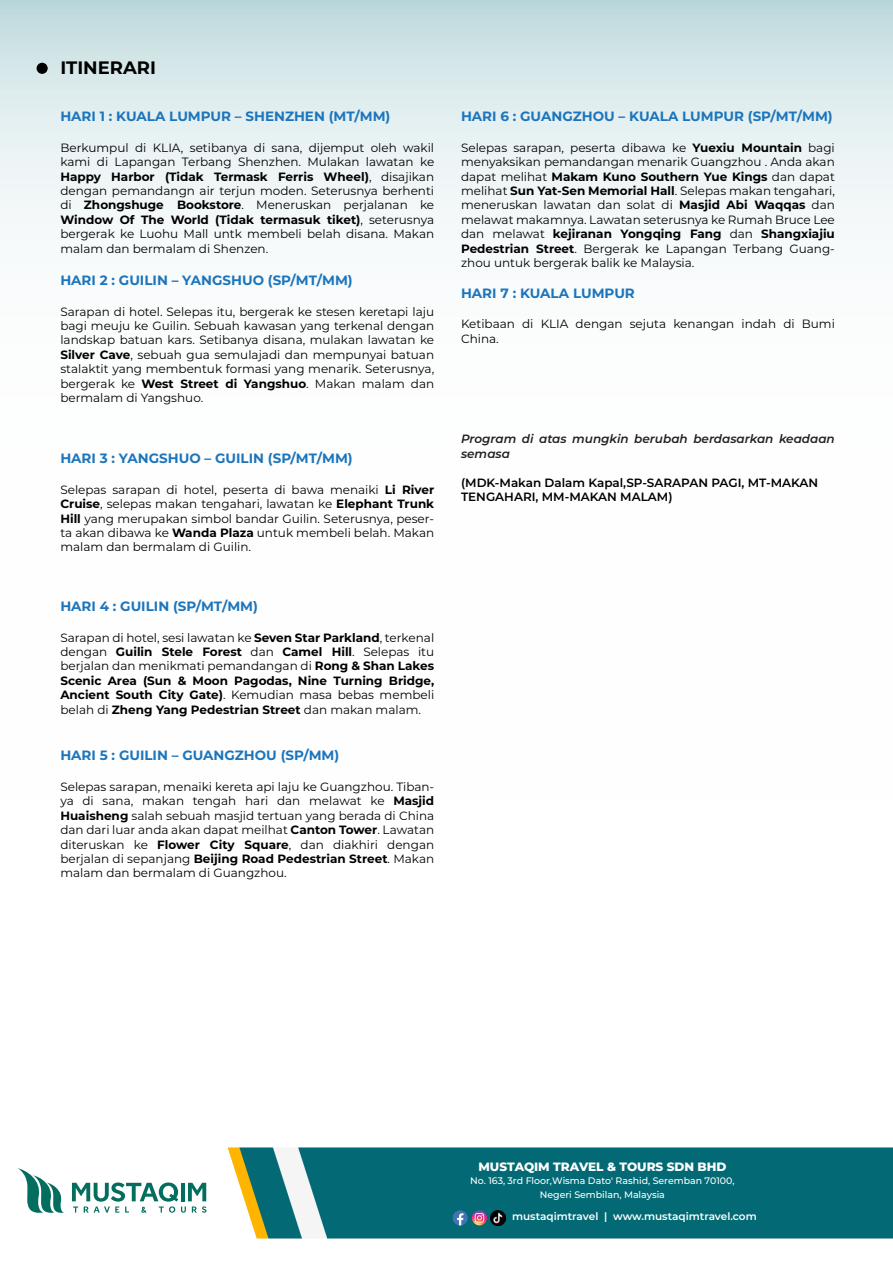
<style>
.page{position:relative;width:893px;height:1263px;background:#fff}
.page>*{position:absolute;margin:0;border:0;box-sizing:border-box;transform-origin:0 0}
.t1{font:700 18px "Montserrat";color:#000}
.t2{font:700 13.5px "Montserrat";color:#1c75bc}
.t3{font:12px/14.4px "Montserrat";color:#000;text-align:justify}
.t4{font:700 12px/14.4px "Montserrat";color:#000;text-align:justify}
.t5{font:600 12px/14.4px "Montserrat";color:#000}
.t6{font:italic 600 12px/14.4px "Montserrat";color:#231f20}
.t7{font:800 12px "Montserrat";letter-spacing:-.005em;color:#fff}
.t8{font:600 10.5px "Montserrat";color:#fff}
.t9{font:500 9.45px/13.5px "Montserrat";letter-spacing:-.005em;color:#fff;text-align:center}
.s1{font-weight:700}
.s2{font-weight:400}
</style>
<div class="page">
<svg style="left:0;top:0;width:893px;height:228px"></svg>
<div style="left:37px;top:63px;width:11px;height:11px;background:#000;border-radius:50%"></div>
<img style="left:206px;top:1147px;width:687px;height:92px">
<svg style="left:17px;top:1168px;width:47px;height:45px"></svg>
<svg style="left:72px;top:1182px;width:134px;height:31px"></svg>
<img style="left:472px;top:1210px;width:15px;height:15px;border-radius:8px">
<svg style="left:475px;top:1213px;width:9px;height:9px"></svg>
<svg style="left:453px;top:1210px;width:15px;height:15px"></svg>
<img style="left:490px;top:1210px;width:15px;height:15px">
<h1 class="t1" style="left:60px;top:54px;width:97px">ITINERARI</h1>
<p class="t2" style="left:60px;top:107px;width:332px">HARI 1 : KUALA LUMPUR – SHENZHEN (MT/MM)</p>
<p class="t3" style="left:60px;top:140px;width:375px">Berkumpul di KLIA, setibanya di sana, dijemput oleh wakil kami di Lapangan Terbang Shenzhen. Mulakan lawatan ke <span class="s1">Happy Harbor (Tidak Termask Ferris Wheel)</span>, disajikan dengan pemandangn air terjun moden. Seterusnya berhenti di <span class="s1">Zhongshuge Bookstore</span>. Meneruskan perjalanan ke <span class="s1">Window Of The World (Tidak termasuk tiket)</span>, seterusnya bergerak ke Luohu Mall untk membeli belah disana. Makan malam dan bermalam di Shenzen.</p>
<p class="t2" style="left:60px;top:270px;width:294px">HARI 2 : GUILIN – YANGSHUO (SP/MT/MM)</p>
<p class="t3" style="left:60px;top:304px;width:375px">Sarapan di hotel. Selepas itu, bergerak ke stesen keretapi laju bagi meuju ke Guilin. Sebuah kawasan yang terkenal dengan landskap batuan kars. Setibanya disana, mulakan lawatan ke <span class="s1">Silver Cave</span>, sebuah gua semulajadi dan mempunyai batuan stalaktit yang membentuk formasi yang menarik. Seterusnya, bergerak ke <span class="s1">West Street di Yangshuo</span>. Makan malam dan bermalam di Yangshuo.</p>
<p class="t2" style="left:60px;top:449px;width:294px">HARI 3 : YANGSHUO – GUILIN (SP/MT/MM)</p>
<p class="t3" style="left:60px;top:482px;width:375px">Selepas sarapan di hotel, peserta di bawa menaiki <span class="s1">Li River Cruise</span>, selepas makan tengahari, lawatan ke <span class="s1">Elephant Trunk Hill</span> yang merupakan simbol bandar Guilin. Seterusnya, peser&shy;ta akan dibawa ke <span class="s1">Wanda Plaza</span> untuk membeli belah. Makan malam dan bermalam di Guilin.</p>
<p class="t2" style="left:60px;top:596px;width:199px">HARI 4 : GUILIN (SP/MT/MM)</p>
<p class="t4" style="left:60px;top:629px;width:375px"><span class="s2">Sarapan di hotel, sesi lawatan ke</span> Seven Star Parkland<span class="s2">, terkenal dengan</span> Guilin Stele Forest <span class="s2">dan</span> Camel Hill<span class="s2">. Selepas itu berjalan dan menikmati pemandangan di</span> Rong &amp; Shan Lakes Scenic Area (Sun &amp; Moon Pagodas, Nine Turning Bridge, Ancient South City Gate)<span class="s2">. Kemudian masa bebas membeli belah di</span> Zheng Yang Pedestrian Street <span class="s2">dan makan malam.</span></p>
<p class="t2" style="left:60px;top:746px;width:280px">HARI 5 : GUILIN – GUANGZHOU (SP/MM)</p>
<p class="t3" style="left:60px;top:779px;width:375px">Selepas sarapan, menaiki kereta api laju ke Guangzhou. Tiban&shy;ya di sana, makan tengah hari dan melawat ke <span class="s1">Masjid Huaisheng</span> salah sebuah masjid tertuan yang berada di China dan dari luar anda akan dapat meilhat <span class="s1">Canton Tower</span>. Lawatan diteruskan ke <span class="s1">Flower City Square</span>, dan diakhiri dengan berjalan di sepanjang <span class="s1">Beijing Road Pedestrian Street</span>. Makan malam dan bermalam di Guangzhou.</p>
<p class="t2" style="left:461px;top:107px;width:373px">HARI 6 : GUANGZHOU – KUALA LUMPUR (SP/MT/MM)</p>
<p class="t3" style="left:461px;top:140px;width:375px">Selepas sarapan, peserta dibawa ke <span class="s1">Yuexiu Mountain</span> bagi menyaksikan pemandangan menarik Guangzhou . Anda akan dapat melihat <span class="s1">Makam Kuno Southern Yue Kings</span> dan dapat melihat <span class="s1">Sun Yat-Sen Memorial Hall</span>. Selepas makan tengahari, meneruskan lawatan dan solat di <span class="s1">Masjid Abi Waqqas</span> dan melawat makamnya. Lawatan seterusnya ke Rumah Bruce Lee dan melawat <span class="s1">kejiranan Yongqing Fang</span> dan <span class="s1">Shangxiajiu Pedestrian Street</span>. Bergerak ke Lapangan Terbang Guang&shy;zhou untuk bergerak balik ke Malaysia.</p>
<p class="t2" style="left:461px;top:283px;width:175px">HARI 7 : KUALA LUMPUR</p>
<p class="t3" style="left:461px;top:316px;width:375px">Ketibaan di KLIA dengan sejuta kenangan indah di Bumi<br>China.</p>
<p class="t6" style="left:461px;top:431px;width:375px">Program di atas mungkin berubah berdasarkan keadaan semasa</p>
<p class="t5" style="left:461px;top:475px;width:359px">(MDK-Makan Dalam Kapal,SP-SARAPAN PAGI, MT-MAKAN<br>TENGAHARI, MM-MAKAN MALAM)</p>
<p class="t7" style="left:478px;top:1158px;width:249px">MUSTAQIM TRAVEL &amp; TOURS SDN BHD</p>
<p class="t9" style="left:470px;top:1174px;width:266px">No. 163, 3rd Floor,Wisma Dato' Rashid, Seremban 70100,<br>Negeri Sembilan, Malaysia</p>
<p class="t8" style="left:512px;top:1209px;width:246px">mustaqimtravel | www.mustaqimtravel.com</p>
</div>
